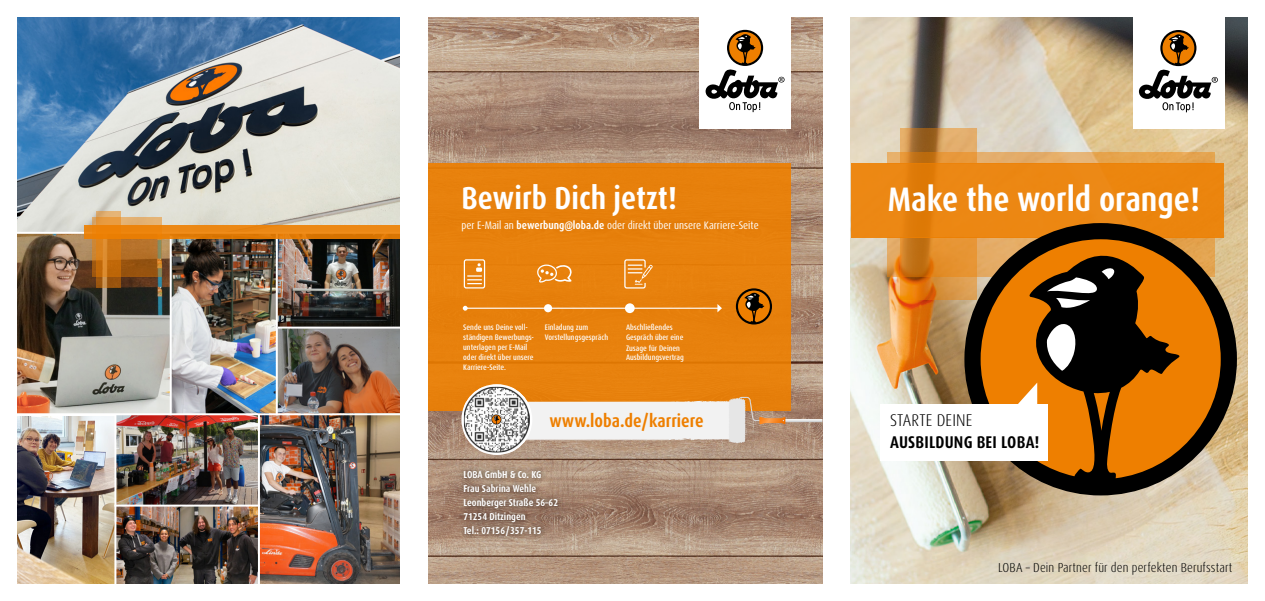
<style>
.page{position:relative;width:1265px;height:601px;background:#fff}
.page>*{position:absolute;margin:0;border:0;box-sizing:border-box;transform-origin:0 0}
.t1{font:700 condensed 34px "Dax Pro";color:#fff}
.t2{font:700 condensed 31.8px "Dax Pro";color:#fff}
.t3{font:700 condensed 18px "Dax Pro";color:#ee7f00}
.t4{font:700 condensed 17px "Dax Pro";letter-spacing:.01em;color:#000}
.t5{font:300 condensed 17px "Dax Pro";letter-spacing:.01em;color:#000}
.t6{font:300 condensed 13px "Dax Pro";letter-spacing:.01em;color:#000}
.t7{font:condensed 11px "Dax Pro";color:#fff}
.t8{font:700 condensed 10px/14px "Dax Pro";color:#fff}
.t9{font:500 condensed 8px/10px "Dax Pro";color:#fff}
.s1{font-weight:700}
</style>
<div class="page">
<img style="left:17px;top:17px;width:383px;height:215px">
<img style="left:172px;top:239px;width:228px;height:174px">
<img style="left:116px;top:415px;width:284px;height:169px">
<img style="left:17px;top:234px;width:152px;height:179px">
<img style="left:17px;top:417px;width:97px;height:167px">
<hr style="left:114px;top:505px;width:146px;height:2px;background:#fff">
<hr style="left:276px;top:233px;width:2px;height:182px;background:#fff">
<hr style="left:258px;top:414px;width:2px;height:180px;background:#fff">
<hr style="left:278px;top:327px;width:134px;height:2px;background:#fff">
<img style="left:850px;top:17px;width:397px;height:567px">
<div style="left:850px;top:163px;width:373px;height:75px;background:linear-gradient(to right,#e98513,#ec860f)"></div>
<svg style="left:886px;top:238px;width:14px;height:39px"></svg>
<svg style="left:900px;top:238px;width:64px;height:62px;background:#d88223"></svg>
<div style="left:1132px;top:6px;width:92px;height:123px;background:#fff"></div>
<svg style="left:1160px;top:30px;width:36px;height:36px"></svg>
<svg style="left:1138px;top:32px;width:79px;height:80px"></svg>
<svg style="left:964px;top:223px;width:272px;height:272px;background:#88693f"></svg>
<svg style="left:980px;top:236px;width:240px;height:242px;background:#a25c0a"></svg>
<svg style="left:1045px;top:267px;width:69px;height:104px"></svg>
<div style="left:880px;top:404px;width:168px;height:57px;background:#fff"></div>
<svg style="left:1009px;top:383px;width:28px;height:21px"></svg>
<svg style="left:900px;top:129px;width:77px;height:23px;background:#c79150"></svg>
<svg style="left:886px;top:152px;width:328px;height:11px;background:#e2a253"></svg>
<img style="left:428px;top:17px;width:394px;height:567px">
<div style="left:428px;top:163px;width:362px;height:248px;background:#e7810c"></div>
<svg style="left:530px;top:397px;width:292px;height:47px"></svg>
<div style="left:699px;top:6px;width:91px;height:123px;background:#fff"></div>
<div style="left:727px;top:30px;width:36px;height:36px;background:#000;border-radius:50%"></div>
<svg style="left:705px;top:32px;width:79px;height:80px"></svg>
<svg style="left:735px;top:288px;width:37px;height:36px"></svg>
<svg style="left:738px;top:290px;width:31px;height:32px"></svg>
<svg style="left:461px;top:384px;width:71px;height:71px"></svg>
<img style="left:464px;top:387px;width:66px;height:66px">
<hr style="left:466px;top:308px;width:252px;height:1px;background:#fff">
<svg style="left:717px;top:304px;width:5px;height:8px"></svg>
<svg style="left:463px;top:306px;width:4px;height:5px"></svg>
<div style="left:544px;top:304px;width:8px;height:8px;background:#fff;border-radius:50%"></div>
<div style="left:625px;top:303px;width:9px;height:10px;background:#fff;border-radius:50%"></div>
<svg style="left:537px;top:264px;width:35px;height:19px"></svg>
<div style="left:463px;top:259px;width:22px;height:30px;border:1px solid #fff;border-radius:2px"></div>
<svg style="left:467px;top:263px;width:15px;height:21px"></svg>
<svg style="left:627px;top:265px;width:25px;height:20px"></svg>
<div style="left:624px;top:259px;width:21px;height:30px;border:1px solid #fff;border-radius:2px"></div>
<svg style="left:96px;top:211px;width:25px;height:76px"></svg>
<svg style="left:92px;top:217px;width:70px;height:60px;background:#bc7729"></svg>
<svg style="left:85px;top:225px;width:315px;height:14px;background:#e7810d"></svg>
<div style="left:457px;top:464px;width:106px;height:79px;background:#000;opacity:.75"></div>
<h2 class="t2" style="left:461px;top:178px;width:217px">Bewirb Dich jetzt!</h2>
<h3 class="t7" style="left:461px;top:218px;width:298px">per E-Mail an <span class="s1">bewerbung@loba.de</span> oder direkt über unsere Karriere-Seite</h3>
<p class="t9" style="left:463px;top:322px;width:72px">Sende uns Deine voll&shy;ständigen Bewerbungs&shy;unterlagen per E-Mail oder direkt über unsere<br>Karriere-Seite.</p>
<p class="t9" style="left:545px;top:322px;width:65px;line-height:10.3px">Einladung zum<br>Vorstellungsgespräch</p>
<p class="t9" style="left:626px;top:322px;width:59px;line-height:10.3px">Abschließendes<br>Gespräch über eine<br>Zusage für Deinen</p>
<p class="t9" style="left:626px;top:352px;width:59px">Ausbildungsvertrag</p>
<h3 class="t3" style="left:549px;top:409px;width:156px">www.loba.de/karriere</h3>
<p class="t8" style="left:463px;top:468px;width:96px">LOBA GmbH &amp; Co. KG<br>Frau Sabrina Wehle<br>Leonberger Straße 56–62<br>71254 Ditzingen<br>Tel.: 07156/357-115</p>
<h1 class="t1" style="left:887px;top:177px;width:313px">Make the world orange!</h1>
<h3 class="t5" style="left:890px;top:409px;width:84px">STARTE DEINE</h3>
<h3 class="t4" style="left:890px;top:431px;width:151px">AUSBILDUNG BEI LOBA!</h3>
<h3 class="t6" style="left:997px;top:559px;width:236px">LOBA – Dein Partner für den perfekten Berufsstart</h3>
</div>
